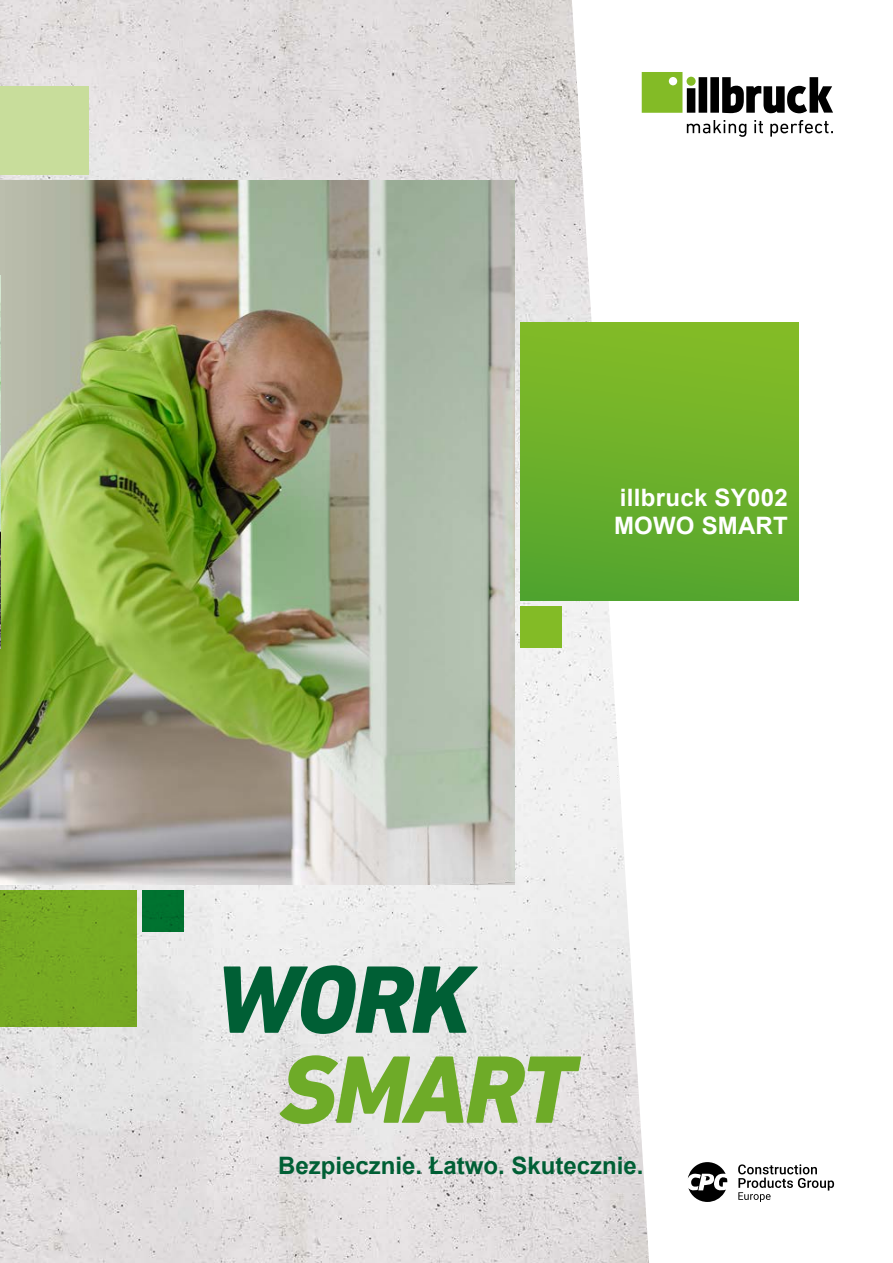
<style>
.page{position:relative;width:893px;height:1263px;background:#fff}
.page>*{position:absolute;margin:0;border:0;box-sizing:border-box;transform-origin:0 0}
.t1{font:italic 800 97.5px "DIN Next LT Pro";letter-spacing:-.03em;color:#6eab28}
.t2{font:italic 800 97.5px "DIN Next LT Pro";color:#005f35}
.t3{font:700 24px "Arial";color:#005f35}
.t4{font:700 24px/28.2px "Arial";letter-spacing:.015em;color:#fff}
.s1{font-style:inherit}
</style>
<div class="page">
<img style="left:0;top:0;width:649px;height:1263px">
<img style="left:0;top:181px;width:515px;height:704px">
<svg style="left:688px;top:1162px;width:39px;height:40px"></svg>
<svg style="left:738px;top:1164px;width:96px;height:38px"></svg>
<svg style="left:642px;top:72px;width:191px;height:41px"></svg>
<svg style="left:687px;top:120px;width:59px;height:17px"></svg>
<svg style="left:754px;top:120px;width:9px;height:13px"></svg>
<svg style="left:770px;top:120px;width:63px;height:17px"></svg>
<div style="left:0;top:890px;width:136px;height:136px;background:#7a2"></div>
<div style="left:0;top:86px;width:89px;height:89px;background:#c8dd9b"></div>
<div style="left:142px;top:890px;width:42px;height:42px;background:#007230"></div>
<img style="left:0;top:654px;width:1px;height:468px">
<img style="left:0;top:275px;width:1px;height:373px">
<div style="left:520px;top:323px;width:278px;height:278px;background:linear-gradient(to bottom,#86bc26,#55a52e)"></div>
<div style="left:520px;top:606px;width:42px;height:42px;background:#83bb26"></div>
<p class="t4" style="left:614px;top:484px;width:175px">illbruck SY002<br><span class="s1">MOWO</span> SMART</p>
<h1 class="t2" style="left:215px;top:942px;width:258px">WORK</h1>
<h1 class="t1" style="left:280px;top:1032px;width:296px">SMART</h1>
<p class="t3" style="left:278px;top:1149px;width:367px">Bezpiecznie. Łatwo. Skutecznie.</p>
</div>
